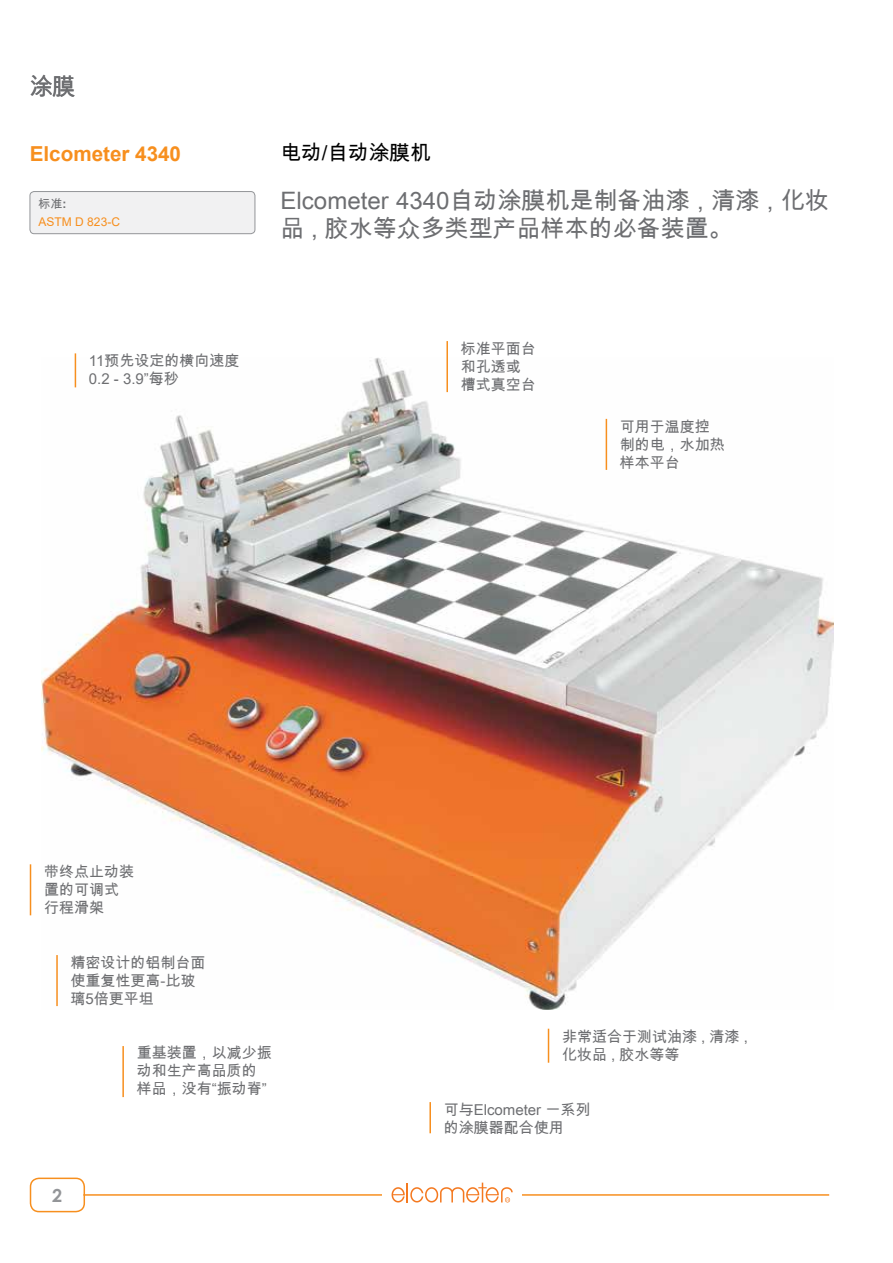
<style>
.page{position:relative;width:893px;height:1263px;background:#fff}
.page>*{position:absolute;margin:0;border:0;box-sizing:border-box;transform-origin:0 0}
.t1{font:24px/28.8px "Arial Unicode MS";color:#6d6e71}
.t2{font:24px "Arial Unicode MS";color:#6d6e71;scale:.95 1}
.t3{font:700 20.7px "Arial";color:#f78f1e}
.t4{font:20.7px "Arial Unicode MS";color:#000}
.t5{font:700 18px "Century Gothic";color:#939598}
.t6{font:15px/18px "Arial Unicode MS";color:#6d6e71}
.t7{font:15px "Arial";color:#6d6e71}
.t8{font:12px "Arial";color:#f78f1e}
.t9{font:12px "Arial Unicode MS";color:#6d6e71}
.s1{font-family:"Arial";font-weight:700}
.s2{font-family:"Arial"}
.s3{font-family:"Arial Unicode MS"}
</style>
<div class="page">
<div style="left:30px;top:1177px;width:55px;height:35px;border:2px solid #f78f1e;border-radius:9px"></div>
<hr style="left:83px;top:1194px;width:746px;height:2px;background:#f78f1e">
<div style="left:382px;top:1175px;width:140px;height:35px;background:#fff"></div>
<svg style="left:392px;top:1182px;width:121px;height:20px"></svg>
<img style="left:42px;top:357px;width:791px;height:652px">
<hr style="left:548px;top:1029px;width:1px;height:34px;background:#f78f1e">
<hr style="left:446px;top:341px;width:2px;height:51px;background:#f78f1e">
<hr style="left:75px;top:353px;width:1px;height:34px;background:#f78f1e">
<hr style="left:606px;top:419px;width:1px;height:51px;background:#f78f1e">
<hr style="left:122px;top:1046px;width:2px;height:51px;background:#f78f1e">
<hr style="left:56px;top:955px;width:2px;height:51px;background:#f78f1e">
<hr style="left:429px;top:1102px;width:2px;height:31px;background:#f78f1e">
<hr style="left:30px;top:864px;width:1px;height:51px;background:#f78f1e">
<div style="left:30px;top:192px;width:225px;height:42px;background:#f1f1f2;border-radius:4px"></div>
<div style="left:30px;top:191px;width:225px;height:43px;border:1px solid #939598;border-radius:4px"></div>
<h1 class="t2" style="left:30px;top:69px;width:49px">涂膜</h1>
<h2 class="t3" style="left:30px;top:139px;width:153px">Elcometer 4340</h2>
<h2 class="t4" style="left:281px;top:138px;width:152px">电动/自动涂膜机</h2>
<h1 class="t1" style="left:281px;top:185px;width:550px">Elcometer 4340自动涂膜机是制备油漆 , 清漆 , 化妆品 , 胶水等众多类型产品样本的必备装置。</h1>
<p class="t9" style="left:39px;top:195px;width:29px">标准<span class="s1">:</span></p>
<p class="t8" style="left:39px;top:214px;width:83px">ASTM D 823-C</p>
<p class="t6" style="left:89px;top:352px;width:152px"><span class="s2">11</span>预先设定的横向速度</p>
<p class="t7" style="left:89px;top:369px;width:92px">0.2 - 3.9<span class="s3">”每秒</span></p>
<p class="t6" style="left:44px;top:862px;width:91px">带终点止动装置的可调式行程滑架</p>
<p class="t6" style="left:71px;top:953px;width:136px">精密设计的铝制台面使重复性更高-比玻璃5倍更平坦</p>
<p class="t5" style="left:52px;top:1182px;width:12px">2</p>
<p class="t6" style="left:137px;top:1043px;width:137px">重基装置，以减少振动和生产高品质的样品，没有“振动脊”</p>
<p class="t6" style="left:461px;top:339px;width:76px">标准平面台和孔透或槽式真空台</p>
<p class="t6" style="left:620px;top:417px;width:106px">可用于温度控制的电，水加热样本平台</p>
<p class="t6" style="left:562px;top:1027px;width:187px">非常适合于测试油漆 , 清漆 ,化妆品 , 胶水等等</p>
<p class="t6" style="left:444px;top:1100px;width:148px">可与Elcometer 一系列的涂膜器配合使用</p>
</div>
